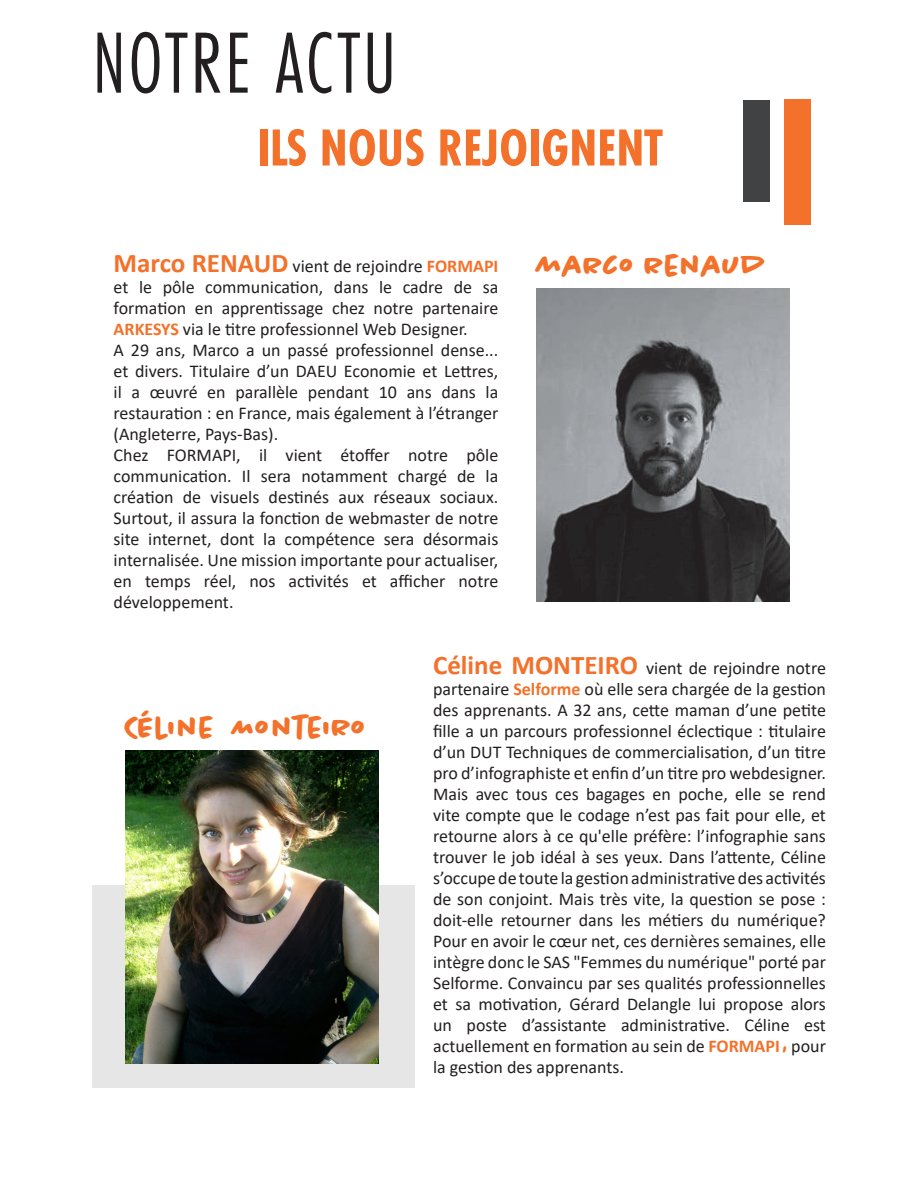
<style>
.page{position:relative;width:918px;height:1188px;background:#fff}
.page>*{position:absolute;margin:0;border:0;box-sizing:border-box;transform-origin:0 0}
.t1{font:90px "Futura PT Cond";letter-spacing:.035em;color:#231f20;scale:.94 1}
.t2{font:700 54px "Futura PT Cond";color:#f3712a}
.t3{font:700 30px "Chantal";color:#f3712a}
.t4{font:18px/21px "Calibri";color:#231f20;text-align:justify}
.s1{font-weight:700;font-size:27px;color:#f3712a}
.s2{font-weight:700;color:#f3712a}
.s3{font-family:"Chantal";font-weight:500;font-size:19.5px;color:#f3712a}
</style>
<div class="page">
<div style="left:784px;top:99px;width:27px;height:125px;background:#f3712a"></div>
<div style="left:743px;top:100px;width:27px;height:101px;background:#414243"></div>
<div style="left:92px;top:885px;width:323px;height:203px;background:#e6e6e6"></div>
<img style="left:537px;top:289px;width:253px;height:313px">
<img style="left:125px;top:751px;width:253px;height:313px">
<p class="t1" style="left:93px;top:10px;width:324px">NOTRE ACTU</p>
<p class="t2" style="left:257px;top:116px;width:407px">ILS NOUS REJOIGNENT</p>
<p class="t4" style="left:114px;top:256px;width:386px"><span class="s1">Marco RENAUD</span> vient de rejoindre <span class="s2">FORMAPI </span>et le pôle communication, dans le cadre de sa formation en apprentissage chez notre partenaire <span class="s2">ARKESYS</span> via le titre professionnel Web Designer.</p>
<p class="t4" style="left:114px;top:340px;width:386px">A 29 ans, Marco a un passé professionnel dense... et divers. Titulaire d’un DAEU Economie et Lettres, il a œuvré en parallèle pendant 10 ans dans la restauration : en France, mais également à l’étranger (Angleterre, Pays-Bas).</p>
<p class="t4" style="left:114px;top:445px;width:386px">Chez FORMAPI, il vient étoffer notre pôle communication. Il sera notamment chargé de la création de visuels destinés aux réseaux sociaux.<br>Surtout, il assura la fonction de webmaster de notre site internet, dont la compétence sera désormais internalisée. Une mission importante pour actualiser, en temps réel, nos activités et afficher notre développement.</p>
<p class="t3" style="left:537px;top:247px;width:232px">MARCO RENAUD</p>
<p class="t3" style="left:125px;top:709px;width:244px">CÉLINE MONTEIRO</p>
<p class="t4" style="left:433px;top:657px;width:394px"><span class="s1">Céline MONTEIRO</span> vient de rejoindre notre partenaire <span class="s2">Selforme</span> où elle sera chargée de la gestion des apprenants. A 32 ans, cette maman d’une petite fille a un parcours professionnel éclectique : titulaire d’un DUT Techniques de commercialisation, d’un titre pro d’infographiste et enfin d’un titre pro webdesigner.<br>Mais avec tous ces bagages en poche, elle se rend vite compte que le codage n’est pas fait pour elle, et retourne alors à ce qu'elle préfère: l’infographie sans trouver le job idéal à ses yeux. Dans l’attente, Céline s’occupe de toute la gestion administrative des activités de son conjoint. Mais très vite, la question se pose : doit-elle retourner dans les métiers du numérique?<br>Pour en avoir le cœur net, ces dernières semaines, elle intègre donc le SAS "Femmes du numérique" porté par Selforme. Convaincu par ses qualités professionnelles et sa motivation, Gérard Delangle lui propose alors un poste d’assistante administrative. Céline est actuellement en formation au sein de <span class="s2">FORMAPI</span> <span class="s3">,</span> pour la gestion des apprenants.</p>
</div>
